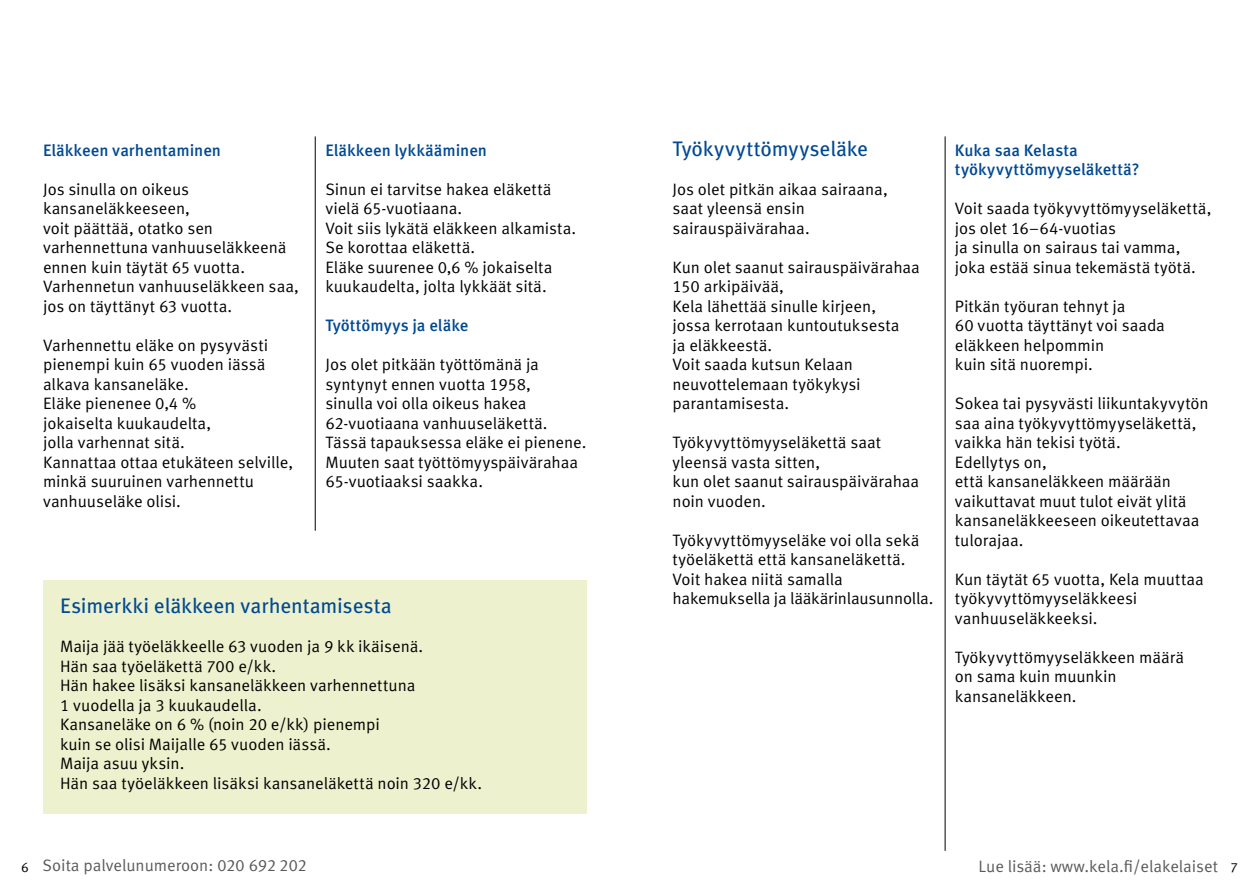
<style>
.page{position:relative;width:1259px;height:893px;background:#fff}
.page>*{position:absolute;margin:0;border:0;box-sizing:border-box;transform-origin:0 0}
.t1{font:21px "Meta Pro";letter-spacing:-.005em;color:#004993}
.t2{font:16.5px/19.5px "Meta Pro Norm";color:#000}
.t3{font:500 16.5px/19.5px "Meta Pro";color:#004993}
.t4{font:16.5px "Meta Pro Norm";color:#5a5a59}
.s1{font-size:13.5px;color:#000}
</style>
<div class="page">
<hr style="left:315px;top:136px;width:1px;height:395px;background:#000">
<hr style="left:945px;top:136px;width:1px;height:715px;background:#000">
<div style="left:43px;top:581px;width:543px;height:233px;background:#edf1cd"></div>
<p class="t3" style="left:43px;top:139px;width:180px">Eläkkeen varhentaminen</p>
<p class="t2" style="left:43px;top:178px;width:257px">Jos sinulla on oikeus kansaneläkkeeseen,<br>voit päättää, otatko sen varhennettuna vanhuuseläkkeenä ennen kuin täytät 65 vuotta.<br>Varhennetun vanhuuseläkkeen saa, jos on täyttänyt 63 vuotta.</p>
<p class="t2" style="left:43px;top:334px;width:252px">Varhennettu eläke on pysyvästi pienempi kuin 65 vuoden iässä alkava kansaneläke.<br>Eläke pienenee 0,4 %<br>jokaiselta kuukaudelta,<br>jolla varhennat sitä.<br>Kannattaa ottaa etukäteen selville, minkä suuruinen varhennettu vanhuuseläke olisi.</p>
<p class="t3" style="left:325px;top:139px;width:163px">Eläkkeen lykkääminen</p>
<p class="t2" style="left:325px;top:178px;width:252px">Sinun ei tarvitse hakea eläkettä vielä 65-vuotiaana.<br>Voit siis lykätä eläkkeen alkamista.<br>Se korottaa eläkettä.<br>Eläke suurenee 0,6 % jokaiselta kuukaudelta, jolta lykkäät sitä.</p>
<p class="t3" style="left:325px;top:315px;width:144px">Työttömyys ja eläke</p>
<p class="t2" style="left:325px;top:354px;width:262px">Jos olet pitkään työttömänä ja syntynyt ennen vuotta 1958,<br>sinulla voi olla oikeus hakea<br>62-vuotiaana vanhuuseläkettä.<br>Tässä tapauksessa eläke ei pienene.<br>Muuten saat työttömyyspäivärahaa<br>65-vuotiaaksi saakka.</p>
<p class="t1" style="left:60px;top:590px;width:333px">Esimerkki eläkkeen varhentamisesta</p>
<p class="t2" style="left:60px;top:636px;width:423px">Maija jää työeläkkeelle 63 vuoden ja 9 kk ikäisenä.<br>Hän saa työeläkettä 700 e/kk.<br>Hän hakee lisäksi kansaneläkkeen varhennettuna<br>1 vuodella ja 3 kuukaudella.<br>Kansaneläke on 6 % (noin 20 e/kk) pienempi<br>kuin se olisi Maijalle 65 vuoden iässä.<br>Maija asuu yksin.<br>Hän saa työeläkkeen lisäksi kansaneläkettä noin 320 e/kk.</p>
<p class="t1" style="left:672px;top:132px;width:197px">Työkyvyttömyyseläke</p>
<p class="t2" style="left:672px;top:178px;width:217px">Jos olet pitkän aikaa sairaana, saat yleensä ensin sairauspäivärahaa.</p>
<p class="t2" style="left:672px;top:256px;width:249px">Kun olet saanut sairauspäivärahaa<br>150 arkipäivää,<br>Kela lähettää sinulle kirjeen,<br>jossa kerrotaan kuntoutuksesta<br>ja eläkkeestä.<br>Voit saada kutsun Kelaan neuvottelemaan työkykysi parantamisesta.</p>
<p class="t2" style="left:672px;top:432px;width:248px">Työkyvyttömyyseläkettä saat yleensä vasta sitten,<br>kun olet saanut sairauspäivärahaa noin vuoden.</p>
<p class="t2" style="left:672px;top:529px;width:262px">Työkyvyttömyyseläke voi olla sekä työeläkettä että kansaneläkettä.<br>Voit hakea niitä samalla hakemuksella ja lääkärinlausunnolla.</p>
<p class="t3" style="left:955px;top:139px;width:186px">Kuka saa Kelasta työkyvyttömyyseläkettä?</p>
<p class="t2" style="left:955px;top:198px;width:258px">Voit saada työkyvyttömyyseläkettä, jos olet 16–64-vuotias<br>ja sinulla on sairaus tai vamma, joka estää sinua tekemästä työtä.</p>
<p class="t2" style="left:955px;top:295px;width:212px">Pitkän työuran tehnyt ja<br>60 vuotta täyttänyt voi saada eläkkeen helpommin<br>kuin sitä nuorempi.</p>
<p class="t2" style="left:955px;top:393px;width:255px">Sokea tai pysyvästi liikuntakyvytön saa aina työkyvyttömyyseläkettä, vaikka hän tekisi työtä.<br>Edellytys on,<br>että kansaneläkkeen määrään vaikuttavat muut tulot eivät ylitä kansaneläkkeeseen oikeutettavaa tulorajaa.</p>
<p class="t2" style="left:955px;top:568px;width:250px">Kun täytät 65 vuotta, Kela muuttaa työkyvyttömyyseläkkeesi vanhuuseläkkeeksi.</p>
<p class="t2" style="left:955px;top:646px;width:231px">Työkyvyttömyyseläkkeen määrä on sama kuin muunkin kansaneläkkeen.</p>
<p class="t4" style="left:21px;top:853px;width:287px"><span class="s1">6</span> Soita palvelunumeroon: 020 692 202</p>
<p class="t4" style="left:978px;top:854px;width:261px">Lue lisää: www.kela.fi/elakelaiset <span class="s1">7</span></p>
</div>
